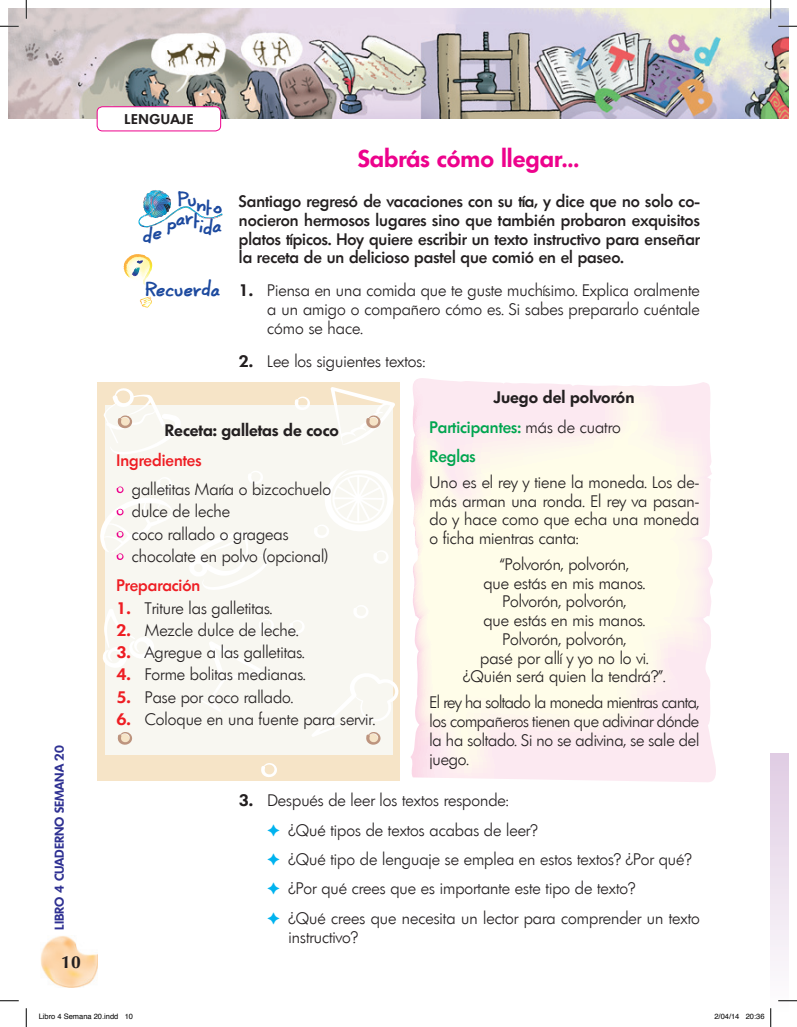
<style>
.page{position:relative;width:797px;height:1027px;background:#fff}
.page>*{position:absolute;margin:0;border:0;box-sizing:border-box;transform-origin:0 0}
.t1{font:600 23.75px "Limerick";color:#ed028c}
.t2{font:700 17.5px "Optima";color:#231f20}
.t3{font:300 16.25px/18.8px "Limerick";color:#231f20;text-align:justify}
.t4{font:500 16.25px/18.8px "Limerick";color:#231f20;text-align:justify}
.t5{font:500 16.25px/29.4px "Limerick";color:#00a54f}
.t6{font:500 16.25px "Limerick";color:#ee1d23}
.t7{font:600 16.25px "Limerick";color:#231f20}
.t8{font:15px "Coert Schrift Dik";color:#1d4a9f}
.t9{font:600 13.75px "Limerick";letter-spacing:.05em;color:#231f20}
.t10{font:600 12.5px "Limerick";color:#2e3092}
.t11{font:7.5px "Helvetica";color:#000}
.s1{font-weight:600}
.s2{font-weight:600;color:#231f20}
.s3{font-weight:300;color:#231f20}
.s4{color:#00b3ef}
.s5{font-weight:600;color:#ee1d23}
</style>
<div class="page">
<img style="left:41px;top:936px;width:57px;height:51px">
<img style="left:9px;top:9px;width:779px;height:109px">
<div style="left:770px;top:753px;width:18px;height:265px;background:linear-gradient(to bottom,#e0cce3,#fdfdfd)"></div>
<img style="left:138px;top:190px;width:85px;height:38px">
<svg style="left:140px;top:296px;width:12px;height:12px"></svg>
<svg style="left:123px;top:254px;width:28px;height:31px"></svg>
<div style="left:97px;top:382px;width:303px;height:399px;background:#f6e4c7"></div>
<div style="left:105px;top:405px;width:287px;height:350px;background:#f8f7f1"></div>
<svg style="left:189px;top:532px;width:79px;height:58px"></svg>
<svg style="left:103px;top:609px;width:51px;height:59px"></svg>
<svg style="left:197px;top:642px;width:65px;height:69px"></svg>
<svg style="left:354px;top:605px;width:14px;height:13px"></svg>
<svg style="left:374px;top:551px;width:14px;height:13px"></svg>
<svg style="left:290px;top:620px;width:14px;height:13px"></svg>
<svg style="left:314px;top:467px;width:80px;height:73px"></svg>
<svg style="left:294px;top:396px;width:16px;height:14px"></svg>
<svg style="left:248px;top:471px;width:15px;height:13px"></svg>
<svg style="left:259px;top:619px;width:15px;height:13px"></svg>
<svg style="left:261px;top:763px;width:16px;height:14px"></svg>
<svg style="left:117px;top:732px;width:16px;height:13px"></svg>
<svg style="left:312px;top:670px;width:87px;height:76px"></svg>
<svg style="left:104px;top:388px;width:76px;height:66px"></svg>
<svg style="left:330px;top:387px;width:65px;height:58px"></svg>
<svg style="left:410px;top:378px;width:306px;height:404px;background:#fdf5ec"></svg>
<div style="left:97px;top:107px;width:124px;height:24px;background:#fff;border-radius:5px"></div>
<div style="left:97px;top:106px;width:124px;height:25px;border:1px solid #ed028c;border-radius:5px"></div>
<svg style="left:100px;top:477px;width:72px;height:83px"></svg>
<svg style="left:0;top:25px;width:19px;height:2px"></svg>
<svg style="left:778px;top:25px;width:19px;height:2px"></svg>
<svg style="left:0;top:1000px;width:19px;height:1px"></svg>
<svg style="left:778px;top:1000px;width:19px;height:1px"></svg>
<svg style="left:25px;top:0;width:2px;height:19px"></svg>
<svg style="left:25px;top:1008px;width:2px;height:19px"></svg>
<svg style="left:770px;top:0;width:1px;height:19px"></svg>
<svg style="left:770px;top:1008px;width:1px;height:19px"></svg>
<p class="t10" style="left:51px;top:930px;width:186px;rotate:-90deg">LIBRO 4 CUADERNO SEMANA 20</p>
<p class="t2" style="left:61px;top:952px;width:21px">10</p>
<p class="t9" style="left:124px;top:111px;width:70px">LENGUAJE</p>
<p class="t8" style="left:178px;top:198px;width:46px">P nto</p>
<p class="t8" style="left:188px;top:192px;width:11px">u</p>
<p class="t8" style="left:168px;top:213px;width:20px">pa</p>
<p class="t8" style="left:194px;top:218px;width:30px">tda</p>
<p class="t8" style="left:186px;top:210px;width:10px">r</p>
<p class="t8" style="left:200px;top:218px;width:6px">i</p>
<p class="t8" style="left:143px;top:229px;width:11px">d</p>
<p class="t8" style="left:146px;top:282px;width:77px">Recuerda</p>
<p class="t8" style="left:153px;top:225px;width:11px">e</p>
<h1 class="t1" style="left:358px;top:143px;width:224px">Sabrás cómo llegar…</h1>
<p class="t4" style="left:239px;top:192px;width:462px">Santiago regresó de vacaciones con su tía, y dice que no solo co&shy;nocieron hermosos lugares sino que también probaron exquisitos platos típicos. Hoy quiere escribir un texto instructivo para enseñar la receta de un delicioso pastel que comió en el paseo.</p>
<p class="t3" style="left:267px;top:281px;width:434px;text-indent:-28px"><span class="s1">1.</span> Piensa en una comida que te guste muchísimo. Explica oralmente a un amigo o compañero cómo es. Si sabes prepararlo cuéntale cómo se hace.</p>
<p class="t3" style="left:239px;top:352px;width:188px"><span class="s1">2.</span> Lee los siguientes textos:</p>
<p class="t5" style="left:429px;top:383px;width:206px;text-indent:65px"><span class="s2">Juego del polvorón<br></span>Participantes: <span class="s3">más de cuatro<br></span>Reglas</p>
<p class="t3" style="left:429px;top:473px;width:271px">Uno es el rey y tiene la moneda. Los de&shy;más arman una ronda. El rey va pasan&shy;do y hace como que echa una moneda o ficha mientras canta:</p>
<p class="t3" style="left:463px;top:555px;width:204px;text-align:center">“Polvorón, polvorón,<br>que estás en mis manos.<br>Polvorón, polvorón,<br>que estás en mis manos.<br>Polvorón, polvorón,<br>pasé por allí y yo no lo vi. ¿Quién será quien la tendrá?”.</p>
<p class="t3" style="left:429px;top:693px;width:271px">El rey ha soltado la moneda mientras canta, los compañeros tienen que adivinar dónde la ha soltado. Si no se adivina, se sale del juego.</p>
<p class="t3" style="left:267px;top:786px;width:434px;line-height:29.4px;text-align:left;text-indent:-28px"><span class="s1">3.</span> Después de leer los textos responde:<br><span class="s4">✦</span> ¿Qué tipos de textos acabas de leer?<br><span class="s4">✦</span> ¿Qué tipo de lenguaje se emplea en estos textos? ¿Por qué? <span class="s4">✦</span> ¿Por qué crees que es importante este tipo de texto?<br><span class="s4">✦</span> ¿Qué crees que necesita un lector para comprender un texto</p>
<p class="t3" style="left:288px;top:927px;width:71px">instructivo?</p>
<p class="t7" style="left:165px;top:420px;width:175px">Receta: galletas de coco</p>
<p class="t6" style="left:117px;top:449px;width:86px">Ingredientes</p>
<p class="t3" style="left:132px;top:478px;width:201px;line-height:22.2px;text-align:left">galletitas María o bizcochuelo dulce de leche<br>coco rallado o grageas chocolate en polvo (opcional)</p>
<p class="t6" style="left:117px;top:575px;width:85px">Preparación</p>
<p class="t3" style="left:117px;top:598px;width:157px"><span class="s5">1.</span> Triture las galletitas.</p>
<p class="t3" style="left:117px;top:621px;width:183px"><span class="s5">2.</span> Mezcle dulce de leche.</p>
<p class="t3" style="left:117px;top:643px;width:189px"><span class="s5">3.</span> Agregue a las galletitas.</p>
<p class="t3" style="left:117px;top:665px;width:190px"><span class="s5">4.</span> Forme bolitas medianas.</p>
<p class="t3" style="left:117px;top:687px;width:178px"><span class="s5">5.</span> Pase por coco rallado.</p>
<p class="t3" style="left:117px;top:710px;width:260px"><span class="s5">6.</span> Coloque en una fuente para servir.</p>
<p class="t11" style="left:39px;top:1011px;width:96px">Libro 4 Semana 20.indd 10</p>
<p class="t11" style="left:714px;top:1011px;width:52px">2/04/14 20:36</p>
</div>
